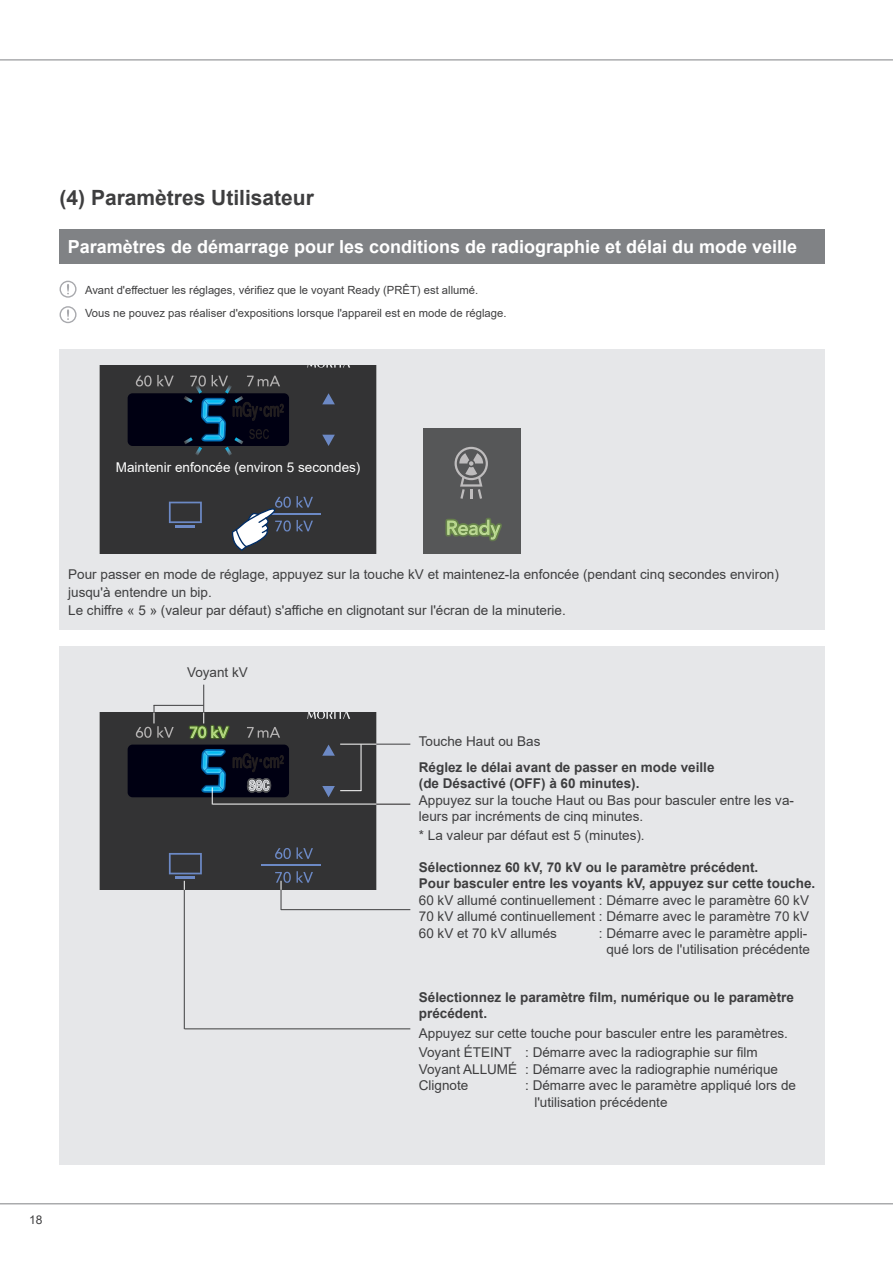
<style>
.page{position:relative;width:893px;height:1263px;background:#fff}
.page>*{position:absolute;margin:0;border:0;box-sizing:border-box;transform-origin:0 0}
.t1{font:700 21px "Arial";color:#3e3e3f}
.t2{font:700 18px "Arial";color:#fff}
.t3{font:13.5px/16.5px "Arial";color:#3e3e3f}
.t4{font:700 13.5px/16.5px "Arial";color:#3e3e3f}
.t5{font:13.5px "Arial";color:#fff}
.t6{font:12px "Arial";color:#3e3e3f}
.t7{font:11.25px/23.5px "Arial";color:#3e3e3f}
</style>
<div class="page">
<hr style="left:0;top:1203px;width:893px;height:1px;background:#808285">
<hr style="left:0;top:60px;width:893px;height:1px;background:#808285">
<div style="left:60px;top:349px;width:765px;height:280px;background:#e6e7e9"></div>
<div style="left:60px;top:646px;width:765px;height:519px;background:#e6e7e9"></div>
<div style="left:60px;top:230px;width:765px;height:34px;background:#808285"></div>
<svg style="left:60px;top:281px;width:17px;height:17px"></svg>
<svg style="left:60px;top:306px;width:17px;height:17px"></svg>
<div style="left:100px;top:366px;width:276px;height:188px;background:#333334"></div>
<div style="left:128px;top:393px;width:161px;height:53px;background:#000012;border-radius:5px"></div>
<svg style="left:297px;top:496px;width:16px;height:11px"></svg>
<svg style="left:297px;top:520px;width:16px;height:11px"></svg>
<svg style="left:307px;top:366px;width:43px;height:2px"></svg>
<svg style="left:136px;top:375px;width:38px;height:11px"></svg>
<svg style="left:322px;top:435px;width:13px;height:11px"></svg>
<svg style="left:322px;top:393px;width:13px;height:11px"></svg>
<hr style="left:261px;top:513px;width:59px;height:2px;background:#6c89c5">
<svg style="left:169px;top:502px;width:33px;height:21px"></svg>
<hr style="left:175px;top:525px;width:20px;height:2px;background:#6c89c5">
<svg style="left:184px;top:375px;width:100px;height:81px"></svg>
<svg style="left:232px;top:497px;width:59px;height:54px;background:#5f646c"></svg>
<div style="left:100px;top:713px;width:276px;height:177px;background:#333334"></div>
<div style="left:128px;top:744px;width:161px;height:53px;background:#000012;border-radius:5px"></div>
<svg style="left:275px;top:848px;width:16px;height:11px"></svg>
<svg style="left:297px;top:847px;width:16px;height:12px"></svg>
<svg style="left:297px;top:871px;width:16px;height:12px"></svg>
<svg style="left:307px;top:713px;width:43px;height:6px"></svg>
<svg style="left:247px;top:727px;width:33px;height:11px"></svg>
<svg style="left:322px;top:744px;width:13px;height:12px"></svg>
<hr style="left:261px;top:864px;width:59px;height:2px;background:#6c89c5">
<svg style="left:169px;top:853px;width:33px;height:21px"></svg>
<hr style="left:175px;top:876px;width:20px;height:3px;background:#6c89c5">
<svg style="left:247px;top:778px;width:24px;height:15px"></svg>
<svg style="left:233px;top:753px;width:51px;height:19px"></svg>
<svg style="left:423px;top:429px;width:98px;height:125px;background:#5e615d"></svg>
<hr style="left:376px;top:804px;width:34px;height:1px;background:#231f20">
<hr style="left:213px;top:804px;width:163px;height:1px;background:#fff">
<svg style="left:201px;top:749px;width:25px;height:55px"></svg>
<hr style="left:281px;top:909px;width:129px;height:1px;background:#3e3e3f">
<hr style="left:185px;top:1028px;width:225px;height:1px;background:#3e3e3f">
<hr style="left:184px;top:890px;width:1px;height:139px;background:#3e3e3f">
<hr style="left:376px;top:744px;width:34px;height:1px;background:#3e3e3f">
<svg style="left:322px;top:786px;width:39px;height:11px"></svg>
<hr style="left:361px;top:744px;width:1px;height:47px;background:#fff">
<hr style="left:154px;top:705px;width:50px;height:1px;background:#3e3e3f">
<hr style="left:340px;top:744px;width:36px;height:1px;background:#fff">
<svg style="left:275px;top:872px;width:16px;height:38px"></svg>
<svg style="left:136px;top:705px;width:38px;height:33px"></svg>
<svg style="left:188px;top:685px;width:42px;height:54px"></svg>
<h1 class="t1" style="left:60px;top:183px;width:256px">(4) Paramètres Utilisateur</h1>
<h2 class="t2" style="left:68px;top:234px;width:731px">Paramètres de démarrage pour les conditions de radiographie et délai du mode veille</h2>
<p class="t7" style="left:85px;top:278px;width:423px">Avant d'effectuer les réglages, vérifiez que le voyant Ready (PRÊT) est allumé.<br>Vous ne pouvez pas réaliser d'expositions lorsque l'appareil est en mode de réglage.</p>
<p class="t5" style="left:116px;top:458px;width:246px">Maintenir enfoncée (environ 5 secondes)</p>
<p class="t3" style="left:68px;top:565px;width:712px;line-height:18px">Pour passer en mode de réglage, appuyez sur la touche kV et maintenez-la enfoncée (pendant cinq secondes environ) jusqu'à entendre un bip.<br>Le chiffre « 5 » (valeur par défaut) s'affiche en clignotant sur l'écran de la minuterie.</p>
<p class="t3" style="left:187px;top:663px;width:62px">Voyant kV</p>
<p class="t3" style="left:419px;top:732px;width:123px">Touche Haut ou Bas</p>
<p class="t4" style="left:419px;top:759px;width:297px">Réglez le délai avant de passer en mode veille (de Désactivé (OFF) à 60 minutes).</p>
<p class="t3" style="left:419px;top:792px;width:377px">Appuyez sur la touche Haut ou Bas pour basculer entre les va&shy;leurs par incréments de cinq minutes.</p>
<p class="t3" style="left:419px;top:827px;width:227px">* La valeur par défaut est 5 (minutes).</p>
<p class="t4" style="left:419px;top:859px;width:398px">Sélectionnez 60 kV, 70 kV ou le paramètre précédent.<br>Pour basculer entre les voyants kV, appuyez sur cette touche.</p>
<p class="t3" style="left:419px;top:891px;width:392px;text-align:justify">60 kV allumé continuellement : Démarre avec le paramètre 60 kV 70 kV allumé continuellement : Démarre avec le paramètre 70 kV 60 kV et 70 kV allumés</p>
<p class="t3" style="left:599px;top:924px;width:213px;text-align:center">: Démarre avec le paramètre appli&shy;qué lors de l'utilisation précédente</p>
<p class="t4" style="left:419px;top:989px;width:377px">Sélectionnez le paramètre film, numérique ou le paramètre précédent.</p>
<p class="t3" style="left:419px;top:1023px;width:371px;line-height:19.5px">Appuyez sur cette touche pour basculer entre les paramètres.<br>Voyant ÉTEINT : Démarre avec la radiographie sur film</p>
<p class="t3" style="left:419px;top:1061px;width:361px">Voyant ALLUMÉ : Démarre avec la radiographie numérique<br>Clignote</p>
<p class="t3" style="left:534px;top:1077px;width:263px;text-indent:-9px">: Démarre avec le paramètre appliqué lors de l'utilisation précédente</p>
<p class="t6" style="left:29px;top:1212px;width:15px">18</p>
</div>
